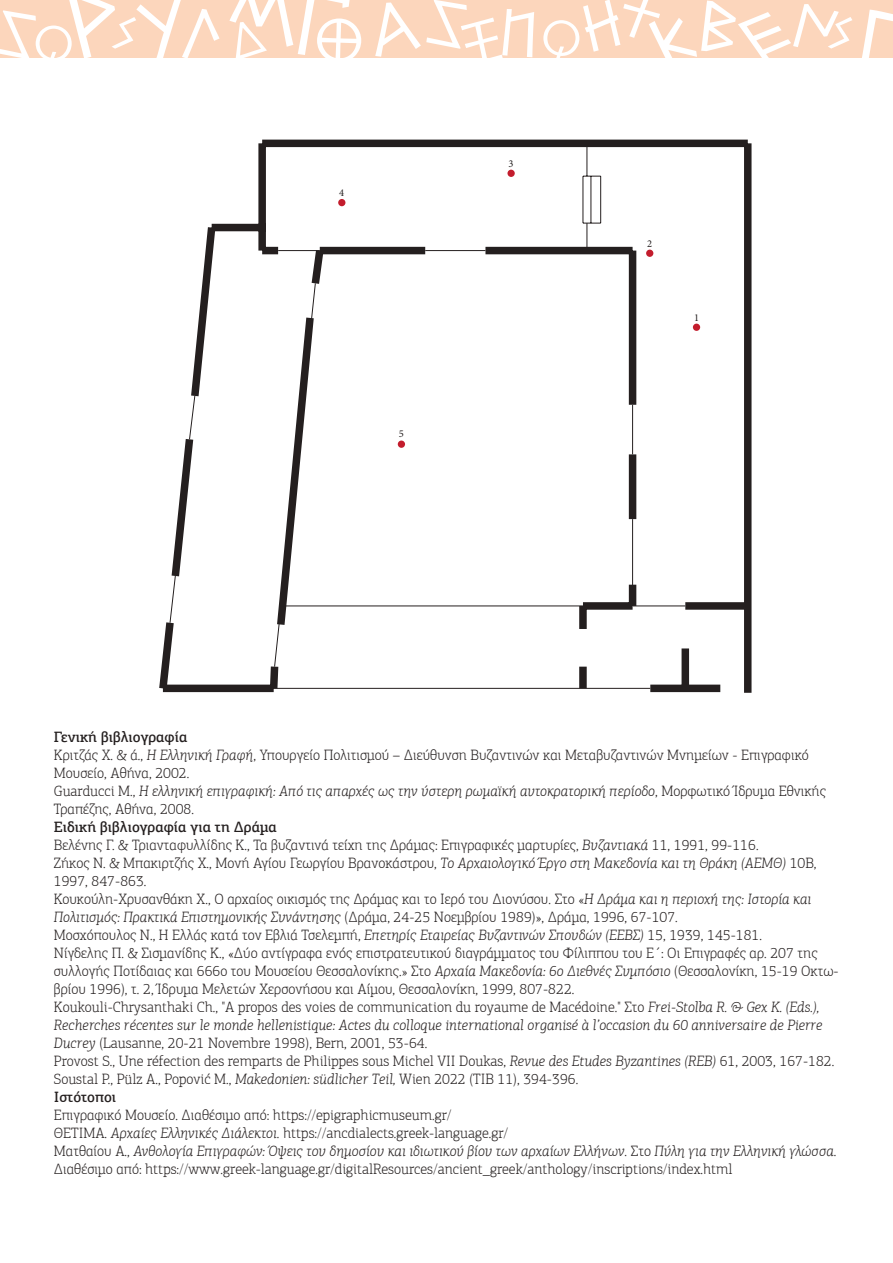
<style>
.page{position:relative;width:893px;height:1263px;background:#fff}
.page>*{position:absolute;margin:0;border:0;box-sizing:border-box;transform-origin:0 0}
.t1{font:73.05px "Alfabetix";color:#fff}
.t2{font:64.2px "Alfabetix";color:#fff}
.t3{font:300 15px/18px "PF Agora Slab Pro";color:#241f1f}
.t4{font:10.5px "Minion Pro";color:#241f1f}
.s1{font-weight:500}
.s2{font-style:italic}
</style>
<div class="page">
<div style="left:0;top:0;width:893px;height:57px;background:#fcd6bc"></div>
<svg style="left:159px;top:139px;width:593px;height:554px"></svg>
<svg style="left:170px;top:143px;width:516px;height:546px"></svg>
<svg style="left:587px;top:223px;width:1px;height:28px"></svg>
<div style="left:338px;top:199px;width:7px;height:7px;background:#c31d2d;border-radius:50%"></div>
<div style="left:507px;top:170px;width:8px;height:7px;background:#c31d2d;border-radius:50%"></div>
<div style="left:646px;top:250px;width:7px;height:7px;background:#c31d2d;border-radius:50%"></div>
<div style="left:693px;top:324px;width:7px;height:7px;background:#c31d2d;border-radius:50%"></div>
<div style="left:398px;top:441px;width:7px;height:7px;background:#c31d2d;border-radius:50%"></div>
<svg style="left:225px;top:57px;width:42px;height:1px"></svg>
<svg style="left:0;top:57px;width:201px;height:1px"></svg>
<svg style="left:298px;top:57px;width:52px;height:1px"></svg>
<svg style="left:366px;top:57px;width:527px;height:1px"></svg>
<h1 class="t1" style="left:180px;top:-3px;width:117px">a<sup>m</sup></h1>
<h2 class="t2" style="left:313px;top:8px;width:55px">O</h2>
<p class="t4" style="left:339px;top:186px;width:7px">4</p>
<p class="t4" style="left:399px;top:427px;width:7px">5</p>
<p class="t4" style="left:509px;top:156px;width:7px">3</p>
<p class="t4" style="left:647px;top:236px;width:7px">2</p>
<p class="t4" style="left:694px;top:310px;width:7px">1</p>
<p class="t3" style="left:54px;top:728px;width:773px"><span class="s1">Γενική βιβλιογραφία<br></span>Κριτζάς Χ. &amp; ά., <span class="s2">Η Ελληνική Γραφή</span>, Υπουργείο Πολιτισμού – Διεύθυνση Βυζαντινών και Μεταβυζαντινών Μνημείων - Επιγραφικό Μουσείο, Αθήνα, 2002.<br>Guarducci M., <span class="s2">Η ελληνική επιγραφική: Από τις απαρχές ως την ύστερη ρωμαϊκή αυτοκρατορική περίοδο</span>, Μορφωτικό Ίδρυμα Εθνικής Τραπέζης, Αθήνα, 2008.</p>
<p class="t3" style="left:54px;top:818px;width:786px"><span class="s1">Ειδική βιβλιογραφία για τη Δράμα<br></span>Βελένης Γ. &amp; Τριανταφυλλίδης Κ., Τα βυζαντινά τείχη της Δράμας: Επιγραφικές μαρτυρίες, <span class="s2">Βυζαντιακά</span> 11, 1991, 99-116.<br>Ζήκος Ν. &amp; Μπακιρτζής Χ., Μονή Αγίου Γεωργίου Βρανοκάστρου, <span class="s2">Το Αρχαιολογικό Έργο στη Μακεδονία και τη Θράκη (ΑΕΜΘ)</span> 10Β, 1997, 847-863.<br>Κουκούλη-Χρυσανθάκη Χ., Ο αρχαίος οικισμός της Δράμας και το Ιερό του Διονύσου. Στο «<span class="s2">Η Δράμα και η περιοχή της: Ιστορία και Πολιτισμός: Πρακτικά Επιστημονικής Συνάντησης</span> (Δράμα, 24-25 Νοεμβρίου 1989)», Δράμα, 1996, 67-107.<br>Μοσχόπουλος Ν., Η Ελλάς κατά τον Εβλιά Τσελεμπή, <span class="s2">Επετηρίς Εταιρείας Βυζαντινών Σπουδών (ΕΕΒΣ)</span> 15, 1939, 145-181.<br>Νίγδελης Π. &amp; Σισμανίδης Κ., «Δύο αντίγραφα ενός επιστρατευτικού διαγράμματος του Φίλιππου του Ε΄: Οι Eπιγραφές αρ. 207 της συλλογής Ποτίδαιας και 666ο του Μουσείου Θεσσαλονίκης.» Στο <span class="s2">Αρχαία Μακεδονία: 6ο Διεθνές Συμπόσιο</span> (Θεσσαλονίκη, 15-19 Οκτω&shy;βρίου 1996), τ. 2, Ίδρυμα Μελετών Χερσονήσου και Αίμου, Θεσσαλονίκη, 1999, 807-822.<br>Koukouli-Chrysanthaki Ch., "A propos des voies de communication du royaume de Macédoine." Στο <span class="s2">Frei-Stolba R. &amp; Gex K. (Eds.), Recherches récentes sur le monde hellenistique: Actes du colloque international organisé à l’occasion du 60 anniversaire de Pierre Ducrey</span> (Lausanne, 20-21 Novembre 1998), Bern, 2001, 53-64.<br>Provost S., Une réfection des remparts de Philippes sous Michel VII Doukas, <span class="s2">Revue des Etudes Byzantines (REB)</span> 61, 2003, 167-182.<br>Soustal P., Pülz A., Popović M., <span class="s2">Makedonien: südlicher Teil,</span> Wien 2022 (TIB 11), 394-396.<br><span class="s1">Ιστότοποι</span></p>
<p class="t3" style="left:54px;top:1106px;width:784px">Επιγραφικό Μουσείο. Διαθέσιμο από: https://epigraphicmuseum.gr/<br>ΘΕΤΙΜΑ. <span class="s2">Αρχαίες Ελληνικές Διάλεκτοι</span>. https://ancdialects.greek-language.gr/<br>Ματθαίου Α., <span class="s2">Ανθολογία Επιγραφών: Όψεις του δημοσίου και ιδιωτικού βίου των αρχαίων Ελλήνων</span>. Στο <span class="s2">Πύλη για την Ελληνική γλώσσα</span>.<br>Διαθέσιμο από: https://www.greek-language.gr/digitalResources/ancient_greek/anthology/inscriptions/index.html</p>
</div>
